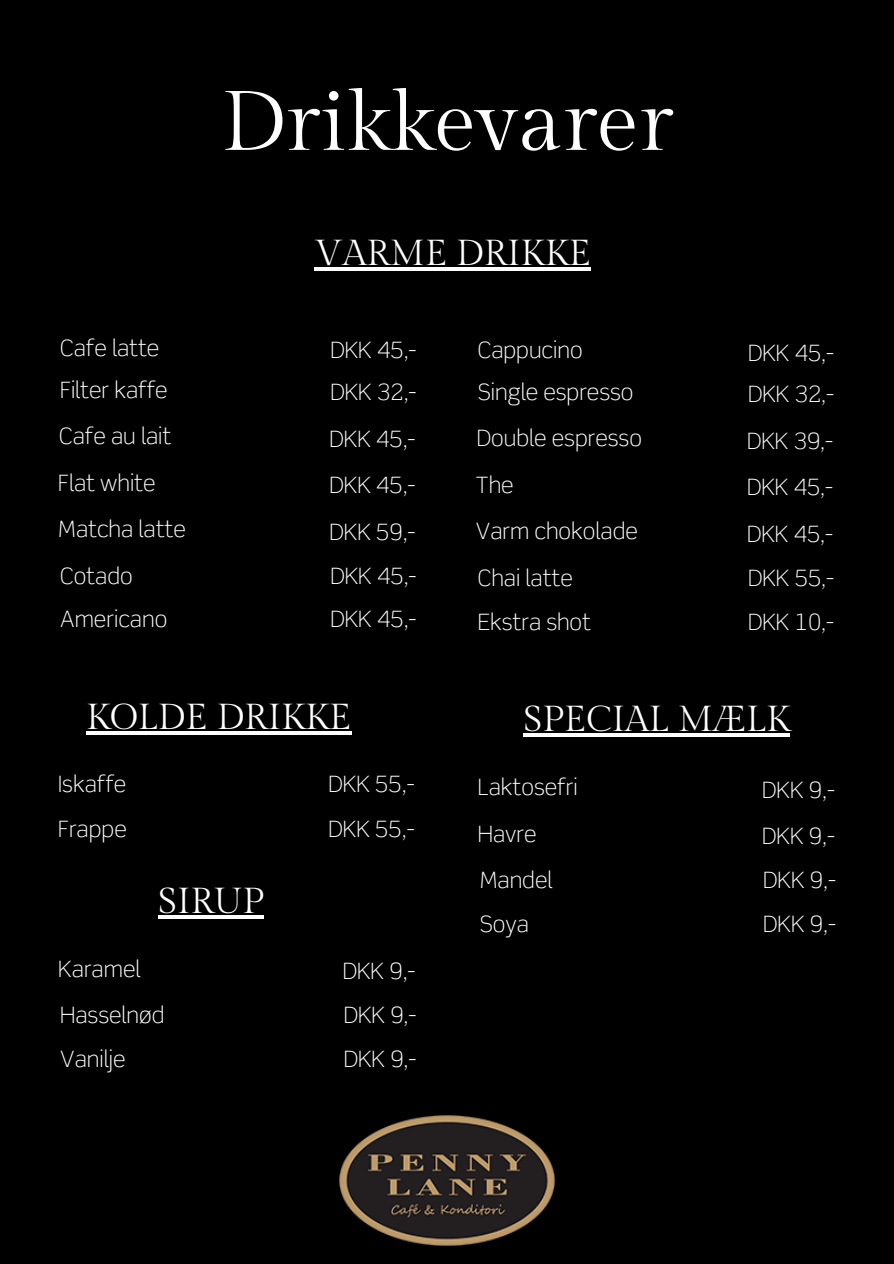
<style>
.page{position:relative;width:894px;height:1264px;background:#fff}
.page>*{position:absolute;margin:0;border:0;box-sizing:border-box;transform-origin:0 0}
.t1{font:84px "Gilda Display";color:#fff}
.t2{font:36px "Gilda Display";color:#fff}
.t3{font:300 22.5px/46.3px "Scene Pro";color:#fff}
</style>
<div class="page">
<div style="left:0;top:0;width:893px;height:1263px;background:#000"></div>
<img style="left:339px;top:1115px;width:215px;height:129px">
<hr style="left:523px;top:733px;width:267px;height:4px;background:#fff">
<svg style="left:86px;top:731px;width:265px;height:3px"></svg>
<hr style="left:315px;top:267px;width:276px;height:4px;background:#fff">
<svg style="left:158px;top:915px;width:106px;height:3px"></svg>
<h1 class="t1" style="left:221px;top:75px;width:453px">Drikkevarer</h1>
<h2 class="t2" style="left:315px;top:233px;width:277px">VARME DRIKKE</h2>
<p class="t3" style="left:60px;top:327px;width:101px">Cafe latte</p>
<p class="t3" style="left:330px;top:329px;width:88px">DKK 45,-</p>
<p class="t3" style="left:60px;top:368px;width:109px">Filter kaffe</p>
<p class="t3" style="left:330px;top:371px;width:88px">DKK 32,-</p>
<p class="t3" style="left:59px;top:415px;width:114px">Cafe au lait</p>
<p class="t3" style="left:329px;top:417px;width:88px">DKK 45,-</p>
<p class="t3" style="left:58px;top:461px;width:129px">Flat white<br>Matcha latte</p>
<p class="t3" style="left:329px;top:463px;width:88px">DKK 45,-<br>DKK 59,-</p>
<p class="t3" style="left:60px;top:554px;width:74px">Cotado</p>
<p class="t3" style="left:330px;top:554px;width:88px">DKK 45,-</p>
<p class="t3" style="left:60px;top:598px;width:108px">Americano</p>
<p class="t3" style="left:330px;top:598px;width:88px">DKK 45,-</p>
<p class="t3" style="left:477px;top:329px;width:106px">Cappucino</p>
<p class="t3" style="left:747px;top:331px;width:88px">DKK 45,-</p>
<p class="t3" style="left:477px;top:371px;width:157px">Single espresso</p>
<p class="t3" style="left:747px;top:373px;width:88px">DKK 32,-</p>
<p class="t3" style="left:476px;top:417px;width:166px">Double espresso</p>
<p class="t3" style="left:746px;top:419px;width:88px">DKK 39,-</p>
<p class="t3" style="left:475px;top:463px;width:163px">The<br>Varm chokolade</p>
<p class="t3" style="left:746px;top:466px;width:88px">DKK 45,-<br>DKK 45,-</p>
<p class="t3" style="left:477px;top:556px;width:96px">Chai latte</p>
<p class="t3" style="left:747px;top:556px;width:88px">DKK 55,-</p>
<p class="t3" style="left:477px;top:600px;width:115px">Ekstra shot</p>
<p class="t3" style="left:747px;top:600px;width:88px">DKK 10,-</p>
<h2 class="t2" style="left:86px;top:696px;width:267px">KOLDE DRIKKE</h2>
<h2 class="t2" style="left:523px;top:699px;width:268px">SPECIAL MÆLK</h2>
<p class="t3" style="left:58px;top:763px;width:70px">Iskaffe</p>
<p class="t3" style="left:328px;top:763px;width:88px">DKK 55,-</p>
<p class="t3" style="left:58px;top:808px;width:70px">Frappe</p>
<p class="t3" style="left:328px;top:808px;width:88px">DKK 55,-</p>
<h2 class="t2" style="left:158px;top:880px;width:107px">SIRUP</h2>
<p class="t3" style="left:58px;top:947px;width:84px">Karamel</p>
<p class="t3" style="left:342px;top:950px;width:74px">DKK 9,-</p>
<p class="t3" style="left:60px;top:994px;width:106px">Hasselnød</p>
<p class="t3" style="left:343px;top:994px;width:74px">DKK 9,-</p>
<p class="t3" style="left:60px;top:1037px;width:67px">Vanilje</p>
<p class="t3" style="left:343px;top:1037px;width:74px">DKK 9,-</p>
<p class="t3" style="left:477px;top:766px;width:101px">Laktosefri<br>Havre</p>
<p class="t3" style="left:762px;top:768px;width:74px">DKK 9,-<br>DKK 9,-</p>
<p class="t3" style="left:479px;top:859px;width:74px">Mandel</p>
<p class="t3" style="left:763px;top:859px;width:74px">DKK 9,-</p>
<p class="t3" style="left:479px;top:903px;width:51px">Soya</p>
<p class="t3" style="left:763px;top:903px;width:74px">DKK 9,-</p>
</div>
